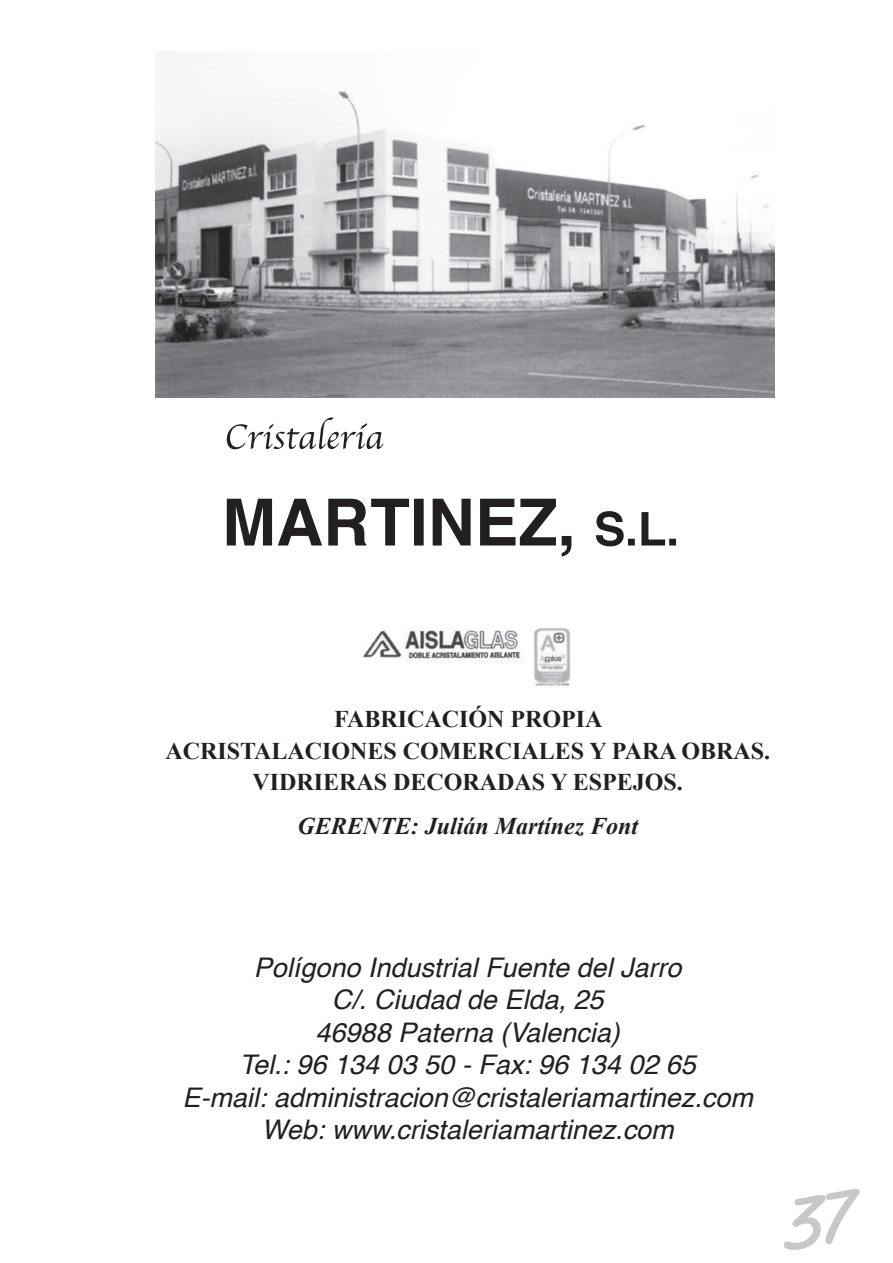
<style>
.page{position:relative;width:893px;height:1263px;background:#fff}
.page>*{position:absolute;margin:0;border:0;box-sizing:border-box;transform-origin:0 0}
.t1{font:italic 27px/32.4px "Helvetica";color:#231f20;text-align:center}
.t2{font:700 24px/31.5px "Times New Roman";color:#231f20;text-align:center}
.t3{font:italic 700 24px "Times New Roman";color:#231f20}
</style>
<div class="page">
<img style="left:156px;top:51px;width:619px;height:347px">
<svg style="left:227px;top:417px;width:156px;height:32px"></svg>
<svg style="left:227px;top:499px;width:449px;height:57px"></svg>
<img style="left:363px;top:627px;width:208px;height:60px">
<p class="t2" style="left:165px;top:703px;width:606px">FABRICACIÓN PROPIA<br>ACRISTALACIONES COMERCIALES Y PARA OBRAS.<br>VIDRIERAS DECORADAS Y ESPEJOS.</p>
<p class="t3" style="left:297px;top:818px;width:342px">GERENTE: Julián Martínez Font</p>
<p class="t1" style="left:182px;top:954px;width:572px">Polígono Industrial Fuente del Jarro<br>C/. Ciudad de Elda, 25<br>46988 Paterna (Valencia)<br>Tel.: 96 134 03 50 - Fax: 96 134 02 65<br>E-mail: administracion@cristaleriamartinez.com Web: www.cristaleriamartinez.com</p>
</div>
